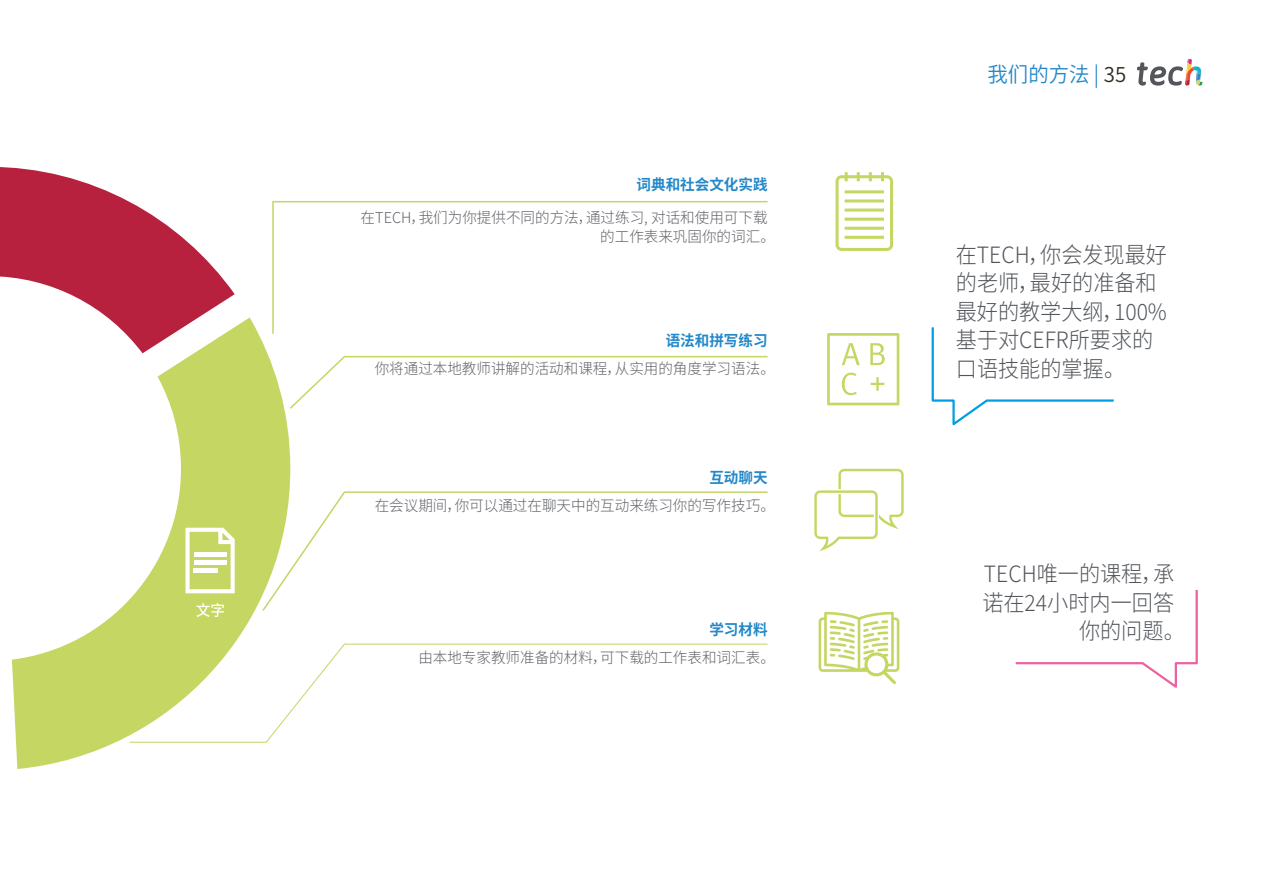
<style>
.page{position:relative;width:1263px;height:893px;background:#fff}
.page>*{position:absolute;margin:0;border:0;box-sizing:border-box;transform-origin:0 0}
.t1{font:300 22.5px/28.5px "Source Han Sans CN";color:#52555b;scale:.94 1}
.t2{font:21px "Source Han Sans CN";color:#2488c9}
.t3{font:300 15px/19.5px "Source Han Sans CN";color:#61646a}
.t4{font:700 15px "Source Han Sans CN";color:#2488c9}
.s1{color:#312e20}
</style>
<div class="page">
<svg style="left:1137px;top:59px;width:65px;height:27px"></svg>
<svg style="left:1015px;top:590px;width:183px;height:98px"></svg>
<svg style="left:931px;top:327px;width:183px;height:99px"></svg>
<svg style="left:290px;top:643px;width:478px;height:70px"></svg>
<svg style="left:290px;top:491px;width:478px;height:82px"></svg>
<svg style="left:290px;top:355px;width:478px;height:54px"></svg>
<svg style="left:272px;top:200px;width:496px;height:117px"></svg>
<svg style="left:827px;top:333px;width:72px;height:72px"></svg>
<svg style="left:819px;top:612px;width:80px;height:72px"></svg>
<svg style="left:814px;top:469px;width:90px;height:82px"></svg>
<svg style="left:835px;top:172px;width:58px;height:79px"></svg>
<svg style="left:12px;top:317px;width:278px;height:452px"></svg>
<svg style="left:0;top:167px;width:235px;height:223px"></svg>
<svg style="left:185px;top:528px;width:50px;height:65px"></svg>
<svg style="left:196px;top:603px;width:28px;height:14px"></svg>
<p class="t4" style="left:637px;top:176px;width:132px">词典和社会文化实践</p>
<p class="t3" style="left:600px;top:208px;width:176px;text-indent:-240px">在TECH，我们为你提供不同的方法，通过练习, 对话和使用可下载的工作表来巩固你的词汇。</p>
<p class="t4" style="left:666px;top:332px;width:103px">语法和拼写练习</p>
<p class="t3" style="left:375px;top:359px;width:402px">你将通过本地教师讲解的活动和课程，从实用的角度学习语法。</p>
<p class="t4" style="left:709px;top:469px;width:60px">互动聊天</p>
<p class="t3" style="left:375px;top:496px;width:402px">在会议期间，你可以通过在聊天中的互动来练习你的写作技巧。</p>
<p class="t4" style="left:709px;top:621px;width:60px">学习材料</p>
<p class="t3" style="left:418px;top:648px;width:358px">由本地专家教师准备的材料，可下载的工作表和词汇表。</p>
<h2 class="t2" style="left:987px;top:63px;width:140px">我们的方法 | <span class="s1">35</span></h2>
<h1 class="t1" style="left:956px;top:240px;width:226px">在TECH，你会发现最好的老师，最好的准备和最好的教学大纲，100%基于对CEFR所要求的口语技能的掌握。</h1>
<h1 class="t1" style="left:984px;top:560px;width:204px">TECH唯一的课程，承</h1>
<h1 class="t1" style="left:982px;top:588px;width:206px">诺在24小时内一回答</h1>
<h1 class="t1" style="left:1079px;top:617px;width:114px">你的问题。</h1>
</div>
